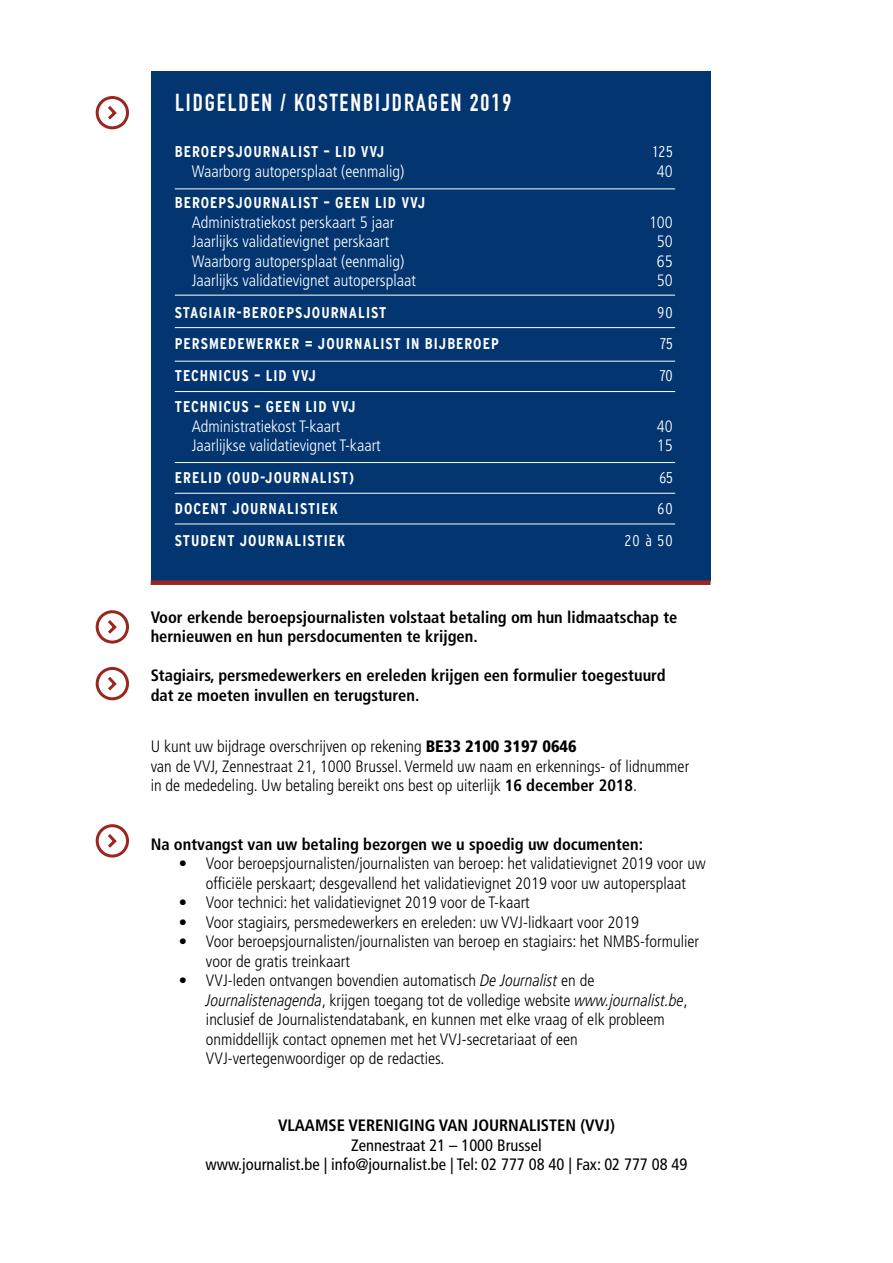
<style>
.page{position:relative;width:893px;height:1263px;background:#fff}
.page>*{position:absolute;margin:0;border:0;box-sizing:border-box;transform-origin:0 0}
.t1{font:700 24px "DIN Condensed";letter-spacing:.08em;color:#fff}
.t2{font:300 condensed 16.5px/19.5px "Frutiger LT Std";color:#000}
.t3{font:700 condensed 16.5px/19.5px "Frutiger LT Std";color:#000}
.t4{font:300 condensed 16.5px "Frutiger LT Std";color:#fff}
.t5{font:condensed 16.5px/19.5px "Frutiger LT Std";color:#000;text-align:center}
.t6{font:700 condensed 15.45px "Interstate";letter-spacing:.065em;color:#fff}
.t7{font:300 condensed 15.45px "Interstate";letter-spacing:.07em;color:#fff}
.s1{font-weight:900}
.s2{font-weight:700}
.s3{font-family:"Frutiger LT Pro";font-style:italic}
</style>
<div class="page">
<div style="left:151px;top:71px;width:560px;height:509px;background:#033571"></div>
<hr style="left:175px;top:295px;width:500px;height:1px;background:#fff">
<hr style="left:175px;top:327px;width:500px;height:1px;background:#fff">
<hr style="left:175px;top:361px;width:500px;height:1px;background:#fff">
<hr style="left:175px;top:391px;width:500px;height:1px;background:#fff">
<hr style="left:175px;top:462px;width:500px;height:1px;background:#fff">
<hr style="left:175px;top:493px;width:500px;height:1px;background:#fff">
<hr style="left:175px;top:524px;width:500px;height:1px;background:#fff">
<hr style="left:175px;top:189px;width:500px;height:1px;background:#fff">
<div style="left:96px;top:96px;width:33px;height:33px;border:3px solid #9b251f;border-radius:50%"></div>
<svg style="left:108px;top:106px;width:9px;height:14px"></svg>
<div style="left:96px;top:610px;width:33px;height:33px;border:3px solid #9b251f;border-radius:50%"></div>
<svg style="left:108px;top:620px;width:9px;height:14px"></svg>
<div style="left:96px;top:667px;width:33px;height:33px;border:3px solid #9b251f;border-radius:50%"></div>
<svg style="left:108px;top:677px;width:9px;height:14px"></svg>
<div style="left:96px;top:824px;width:33px;height:33px;border:3px solid #9b251f;border-radius:50%"></div>
<svg style="left:108px;top:834px;width:9px;height:14px"></svg>
<div style="left:151px;top:580px;width:560px;height:5px;background:#9b251f"></div>
<h1 class="t1" style="left:175px;top:88px;width:338px">LIDGELDEN / KOSTENBIJDRAGEN 2019</h1>
<p class="t6" style="left:175px;top:143px;width:211px">BEROEPSJOURNALIST – LID VVJ</p>
<p class="t7" style="left:654px;top:143px;width:21px">125</p>
<p class="t4" style="left:192px;top:162px;width:214px">Waarborg autopersplaat (eenmalig)</p>
<p class="t4" style="left:657px;top:162px;width:17px">40</p>
<p class="t6" style="left:175px;top:194px;width:252px">BEROEPSJOURNALIST – GEEN LID VVJ</p>
<p class="t4" style="left:192px;top:213px;width:204px">Administratiekost perskaart 5 jaar</p>
<p class="t4" style="left:649px;top:213px;width:25px">100</p>
<p class="t4" style="left:192px;top:232px;width:199px">Jaarlijks validatievignet perskaart</p>
<p class="t4" style="left:657px;top:232px;width:17px">50</p>
<p class="t4" style="left:192px;top:252px;width:214px">Waarborg autopersplaat (eenmalig)</p>
<p class="t4" style="left:657px;top:252px;width:17px">65</p>
<p class="t4" style="left:192px;top:271px;width:226px">Jaarlijks validatievignet autopersplaat</p>
<p class="t4" style="left:657px;top:271px;width:17px">50</p>
<p class="t6" style="left:175px;top:304px;width:213px">STAGIAIR-BEROEPSJOURNALIST</p>
<p class="t7" style="left:658px;top:304px;width:17px">90</p>
<p class="t6" style="left:175px;top:335px;width:325px">PERSMEDEWERKER = JOURNALIST IN BIJBEROEP</p>
<p class="t7" style="left:660px;top:335px;width:14px">75</p>
<p class="t6" style="left:175px;top:367px;width:143px">TECHNICUS – LID VVJ</p>
<p class="t7" style="left:660px;top:367px;width:15px">70</p>
<p class="t6" style="left:175px;top:398px;width:182px">TECHNICUS – GEEN LID VVJ</p>
<p class="t4" style="left:192px;top:417px;width:150px">Administratiekost T-kaart</p>
<p class="t4" style="left:657px;top:417px;width:17px">40</p>
<p class="t4" style="left:192px;top:436px;width:191px">Jaarlijkse validatievignet T-kaart</p>
<p class="t4" style="left:657px;top:436px;width:17px">15</p>
<p class="t6" style="left:175px;top:469px;width:181px">ERELID (OUD-JOURNALIST)</p>
<p class="t7" style="left:659px;top:469px;width:15px">65</p>
<p class="t6" style="left:175px;top:500px;width:164px">DOCENT JOURNALISTIEK</p>
<p class="t7" style="left:658px;top:500px;width:17px">60</p>
<p class="t6" style="left:175px;top:532px;width:172px">STUDENT JOURNALISTIEK</p>
<p class="t7" style="left:625px;top:532px;width:49px">20 à 50</p>
<p class="t3" style="left:151px;top:607px;width:528px">Voor erkende beroepsjournalisten volstaat betaling om hun lidmaatschap te hernieuwen en hun persdocumenten te krijgen.</p>
<p class="t3" style="left:151px;top:666px;width:517px">Stagiairs, persmedewerkers en ereleden krijgen een formulier toegestuurd dat ze moeten invullen en terugsturen.</p>
<p class="t2" style="left:151px;top:737px;width:540px">U kunt uw bijdrage overschrijven op rekening <span class="s1">BE33 2100 3197 0646<br></span>van de VVJ, Zennestraat 21, 1000 Brussel. Vermeld uw naam en erkennings- of lidnummer in de mededeling. Uw betaling bereikt ons best op uiterlijk <span class="s2">16 december 2018</span>.</p>
<p class="t3" style="left:151px;top:834px;width:494px">Na ontvangst van uw betaling bezorgen we u spoedig uw documenten:</p>
<p class="t2" style="left:179px;top:854px;width:528px;text-align:center">• Voor beroepsjournalisten/journalisten van beroep: het validatievignet 2019 voor uw officiële perskaart; desgevallend het validatievignet 2019 voor uw autopersplaat</p>
<p class="t2" style="left:179px;top:893px;width:352px">• Voor technici: het validatievignet 2019 voor de T-kaart</p>
<p class="t2" style="left:179px;top:912px;width:462px">• Voor stagiairs, persmedewerkers en ereleden: uw VVJ-lidkaart voor 2019</p>
<p class="t2" style="left:206px;top:932px;width:494px;text-indent:-27px">• Voor beroepsjournalisten/journalisten van beroep en stagiairs: het NMBS-formulier voor de gratis treinkaart</p>
<p class="t2" style="left:206px;top:971px;width:483px;text-indent:-27px">• VVJ-leden ontvangen bovendien automatisch <span class="s3">De Journalist</span> en de <span class="s3">Journalistenagenda</span>, krijgen toegang tot de volledige website <span class="s3">www.journalist.be</span>, inclusief de Journalistendatabank, en kunnen met elke vraag of elk probleem onmiddellijk contact opnemen met het VVJ-secretariaat of een VVJ-vertegenwoordiger op de redacties.</p>
<p class="t3" style="left:278px;top:1116px;width:338px">VLAAMSE VERENIGING VAN JOURNALISTEN (VVJ)</p>
<p class="t5" style="left:205px;top:1135px;width:483px">Zennestraat 21 – 1000 Brussel<br>www.journalist.be | info@journalist.be | Tel: 02 777 08 40 | Fax: 02 777 08 49</p>
</div>
